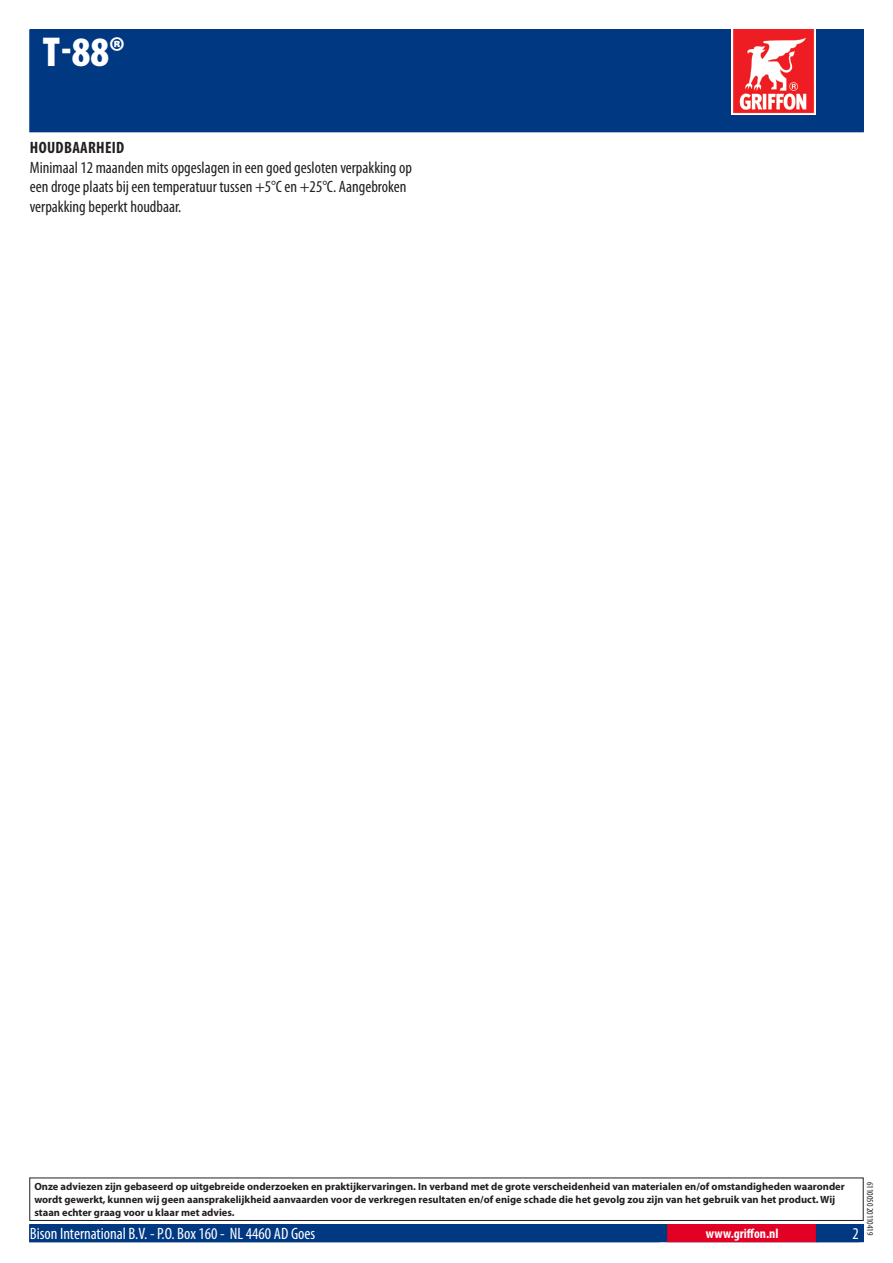
<style>
.page{position:relative;width:893px;height:1263px;background:#fff}
.page>*{position:absolute;margin:0;border:0;box-sizing:border-box;transform-origin:0 0}
.PageHeader{font:900 condensed 42px "Myriad Pro";color:#fff}
.Regular{font:condensed 16.5px/19.8px "Myriad Pro";color:#231f20}
.ContactData{font:condensed 16.5px "Myriad Pro";color:#fff}
.t1{font:700 condensed 16.5px "Myriad Pro";letter-spacing:.02em;color:#231f20}
.URL{font:700 condensed 13.5px "Myriad Pro";color:#fff}
.Disclaimer{font:700 10.5px/12.6px "Myriad Pro";color:#231f20}
.Revisie{font:condensed 9px "Myriad Pro";color:#231f20}
</style>
<div class="page">
<div style="left:30px;top:30px;width:833px;height:102px;background:#003882"></div>
<img style="left:731px;top:30px;width:85px;height:85px">
<div style="left:29px;top:1177px;width:835px;height:44px;border:1px solid #231f20"></div>
<div style="left:30px;top:1225px;width:833px;height:17px;background:#003882"></div>
<div style="left:29px;top:1224px;width:835px;height:18px;border:1px solid #003882"></div>
<div style="left:668px;top:1225px;width:148px;height:17px;background:#e20025"></div>
<div style="left:667px;top:1224px;width:150px;height:18px;border:1px solid #e20025"></div>
<p class="PageHeader" style="left:43px;top:25px;width:84px">T-88®</p>
<p class="t1" style="left:30px;top:137px;width:96px">Houdbaarheid</p>
<p class="Regular" style="left:30px;top:157px;width:384px">Minimaal 1 2 maanden mits opgeslagen in een goed gesloten verpakking op een droge plaats bij een temperatuur tussen +5°C en +25°C. Aangebroken verpakking beperkt houdbaar.</p>
<p class="Disclaimer" style="left:34px;top:1180px;width:812px">Onze adviezen zijn gebaseerd op uitgebreide onderzoeken en praktijkervaringen. In verband met de grote verscheidenheid van materialen en/of omstandigheden waaronder wordt gewerkt, kunnen wij geen aansprakelijkheid aanvaarden voor de verkregen resultaten en/of enige schade die het gevolg zou zijn van het gebruik van het product. Wij staan echter graag voor u klaar met advies.</p>
<p class="ContactData" style="left:30px;top:1224px;width:287px">Bison International B.V. - P.O. Box 1 60 - NL 4460 AD Goes</p>
<p class="URL" style="left:706px;top:1225px;width:74px">www.griffon.nl</p>
<p class="Revisie" style="left:875px;top:1182px;width:55px;rotate:90deg">611 0050 2011 041 9</p>
</div>
